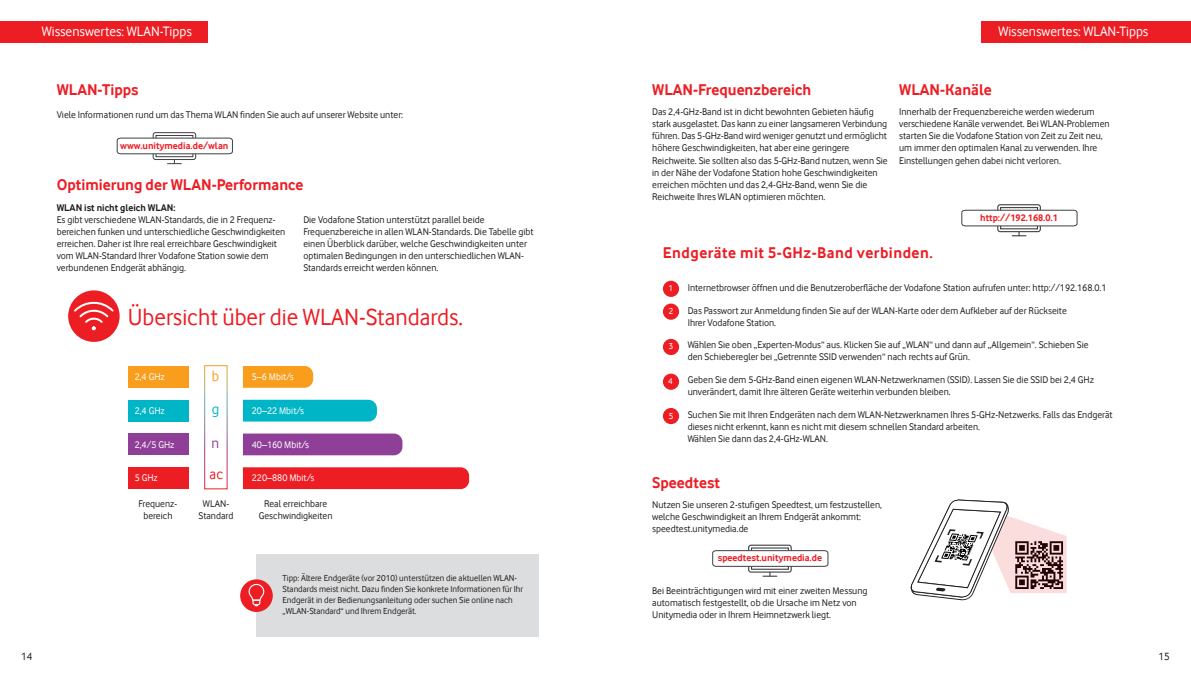
<style>
.page{position:relative;width:1191px;height:681px;background:#fff}
.page>*{position:absolute;margin:0;border:0;box-sizing:border-box;transform-origin:0 0}
.t1{font:24px "Vodafone Rg";color:#ed1d24}
.t2{font:700 16px "Vodafone Rg";color:#ed1d24}
.t3{font:700 16px "Vodafone Rg";letter-spacing:.03em;color:#ed1d24}
.t4{font:15px "Vodafone Rg";color:#ed1d24}
.t5{font:15px "Vodafone Rg";color:#f99d1c}
.t6{font:15px "Vodafone Rg";color:#00b5c6}
.t7{font:15px "Vodafone Rg";color:#903f98}
.t8{font:14px "Vodafone Rg";color:#fff}
.t9{font:11px "Vodafone Rg";color:#231f20}
.t10{font:10px/12px "Vodafone Rg";color:#231f20}
.t11{font:10px "Vodafone Rg";color:#fff}
.t12{font:700 10px "Vodafone Rg";color:#ed1d24}
.t13{font:700 10px "Vodafone Rg";color:#231f20}
.t14{font:9px/11px "Vodafone Rg";color:#231f20}
.t15{font:9px "Vodafone Rg";color:#fff}
</style>
<div class="page">
<div style="left:0;top:21px;width:207px;height:22px;background:#ed1d24"></div>
<div style="left:256px;top:554px;width:282px;height:82px;background:#dcddde"></div>
<div style="left:240px;top:579px;width:33px;height:32px;background:#ed1d24;border-radius:50%"></div>
<svg style="left:248px;top:583px;width:16px;height:23px"></svg>
<div style="left:153px;top:132px;width:43px;height:28px;border:1px solid #414042;border-radius:2px"></div>
<svg style="left:155px;top:135px;width:38px;height:2px"></svg>
<svg style="left:116px;top:137px;width:117px;height:27px"></svg>
<div style="left:204px;top:365px;width:24px;height:124px;border:1px solid #fff"></div>
<div style="left:243px;top:399px;width:134px;height:22px;background:#00b5c6"></div>
<div style="left:243px;top:433px;width:159px;height:22px;background:#903f98"></div>
<div style="left:243px;top:467px;width:226px;height:22px;background:#ed1d24"></div>
<svg style="left:243px;top:366px;width:70px;height:21px"></svg>
<div style="left:128px;top:366px;width:60px;height:21px;background:#f99d1c"></div>
<div style="left:128px;top:399px;width:60px;height:22px;background:#00b5c6"></div>
<div style="left:128px;top:433px;width:60px;height:22px;background:#903f98"></div>
<div style="left:128px;top:467px;width:60px;height:22px;background:#ed1d24"></div>
<div style="left:68px;top:290px;width:52px;height:52px;background:#ed1d24;border-radius:50%"></div>
<svg style="left:72px;top:300px;width:43px;height:31px"></svg>
<div style="left:981px;top:21px;width:210px;height:22px;background:#ed1d24"></div>
<div style="left:748px;top:544px;width:43px;height:28px;border:1px solid #414042;border-radius:2px"></div>
<svg style="left:751px;top:547px;width:38px;height:2px"></svg>
<svg style="left:712px;top:549px;width:117px;height:27px"></svg>
<svg style="left:910px;top:499px;width:156px;height:102px"></svg>
<div style="left:663px;top:280px;width:16px;height:17px;background:#ed1d24;border-radius:50%"></div>
<div style="left:663px;top:303px;width:16px;height:16px;background:#ed1d24;border-radius:50%"></div>
<div style="left:663px;top:339px;width:16px;height:16px;background:#ed1d24;border-radius:50%"></div>
<div style="left:663px;top:373px;width:16px;height:16px;background:#ed1d24;border-radius:50%"></div>
<div style="left:663px;top:408px;width:16px;height:16px;background:#ed1d24;border-radius:50%"></div>
<div style="left:997px;top:204px;width:43px;height:28px;border:1px solid #414042;border-radius:2px"></div>
<svg style="left:1000px;top:207px;width:38px;height:2px"></svg>
<svg style="left:961px;top:209px;width:117px;height:27px"></svg>
<h3 class="t8" style="left:42px;top:23px;width:152px">Wissenswertes: WLAN-Tipps</h3>
<h2 class="t2" style="left:57px;top:80px;width:83px">WLAN-Tipps</h2>
<p class="t10" style="left:57px;top:108px;width:348px">Viele Informationen rund um das Thema WLAN finden Sie auch auf unserer Website unter:</p>
<p class="t12" style="left:120px;top:139px;width:110px">www.unitymedia.de/wlan</p>
<h2 class="t2" style="left:57px;top:176px;width:248px">Optimierung der WLAN-Performance</h2>
<p class="t13" style="left:57px;top:202px;width:120px">WLAN ist nicht gleich WLAN:</p>
<p class="t10" style="left:57px;top:213px;width:230px">Es gibt verschiedene WLAN-Standards, die in 2 Frequenz&shy;bereichen funken und unterschiedliche Geschwindigkeiten erreichen. Daher ist Ihre real erreichbare Geschwindigkeit vom WLAN-Standard Ihrer Vodafone Station sowie dem verbundenen Endgerät abhängig.</p>
<p class="t10" style="left:303px;top:213px;width:232px">Die Vodafone Station unterstützt parallel beide Frequenzbereiche in allen WLAN-Standards. Die Tabelle gibt einen Überblick darüber, welche Geschwindigkeiten unter optimalen Bedingungen in den unterschiedlichen WLAN-Standards erreicht werden können.</p>
<h1 class="t1" style="left:128px;top:303px;width:337px">Übersicht über die WLAN-Standards.</h1>
<p class="t11" style="left:135px;top:371px;width:32px">2,4 GHz</p>
<p class="t11" style="left:135px;top:404px;width:32px">2,4 GHz</p>
<p class="t11" style="left:135px;top:438px;width:41px">2,4/5 GHz</p>
<p class="t11" style="left:135px;top:472px;width:25px">5 GHz</p>
<h3 class="t5" style="left:212px;top:367px;width:9px">b</h3>
<h3 class="t6" style="left:212px;top:400px;width:9px">g</h3>
<h3 class="t7" style="left:211px;top:434px;width:9px">n</h3>
<h3 class="t4" style="left:210px;top:465px;width:15px">ac</h3>
<p class="t10" style="left:138px;top:497px;width:40px;text-align:center">Frequenz&shy;bereich</p>
<p class="t10" style="left:199px;top:497px;width:36px;text-align:center">WLAN-<br>Standard</p>
<p class="t11" style="left:252px;top:371px;width:44px">5–6 Mbit/s</p>
<p class="t11" style="left:252px;top:404px;width:54px">20–22 Mbit/s</p>
<p class="t11" style="left:252px;top:438px;width:59px">40–160 Mbit/s</p>
<p class="t11" style="left:252px;top:472px;width:64px">220–880 Mbit/s</p>
<p class="t10" style="left:259px;top:497px;width:75px;text-align:center">Real erreichbare<br>Geschwindigkeiten</p>
<p class="t14" style="left:282px;top:572px;width:242px">Tipp: Ältere Endgeräte (vor 2010) unterstützen die aktuellen WLAN-Standards meist nicht. Dazu finden Sie konkrete Informationen für Ihr Endgerät in der Bedienungsanleitung oder suchen Sie online nach „WLAN-Standard“ und Ihrem Endgerät.</p>
<h3 class="t8" style="left:998px;top:23px;width:152px">Wissenswertes: WLAN-Tipps</h3>
<h2 class="t2" style="left:652px;top:80px;width:161px">WLAN-Frequenzbereich</h2>
<p class="t10" style="left:652px;top:106px;width:237px">Das 2,4-GHz-Band ist in dicht bewohnten Gebieten häufig stark ausgelastet. Das kann zu einer langsameren Verbindung führen. Das 5-GHz-Band wird weniger genutzt und ermöglicht höhere Geschwindigkeiten, hat aber eine geringere Reichweite. Sie sollten also das 5-GHz-Band nutzen, wenn Sie in der Nähe der Vodafone Station hohe Geschwindigkeiten erreichen möchten und das 2,4-GHz-Band, wenn Sie die Reichweite Ihres WLAN optimieren möchten.</p>
<h2 class="t2" style="left:899px;top:80px;width:94px">WLAN-Kanäle</h2>
<p class="t10" style="left:899px;top:106px;width:212px">Innerhalb der Frequenzbereiche werden wiederum verschiedene Kanäle verwendet. Bei WLAN-Problemen starten Sie die Vodafone Station von Zeit zu Zeit neu, um immer den optimalen Kanal zu verwenden. Ihre Einstellungen gehen dabei nicht verloren.</p>
<p class="t12" style="left:980px;top:211px;width:79px">http://192.168.0.1</p>
<h2 class="t3" style="left:663px;top:243px;width:271px">Endgeräte mit 5-GHz-Band verbinden.</h2>
<p class="t15" style="left:668px;top:283px;width:6px">1</p>
<p class="t15" style="left:668px;top:306px;width:6px">2</p>
<p class="t15" style="left:668px;top:341px;width:6px">3</p>
<p class="t15" style="left:668px;top:376px;width:6px">4</p>
<p class="t15" style="left:668px;top:410px;width:6px">5</p>
<p class="t10" style="left:687px;top:282px;width:420px">Internetbrowser öffnen und die Benutzeroberfläche der Vodafone Station aufrufen unter: http://192.168.0.1</p>
<p class="t10" style="left:687px;top:304px;width:381px">Das Passwort zur Anmeldung finden Sie auf der WLAN-Karte oder dem Aufkleber auf der Rückseite<br>Ihrer Vodafone Station.</p>
<p class="t10" style="left:687px;top:339px;width:402px">Wählen Sie oben „Experten-Modus“ aus. Klicken Sie auf „WLAN“ und dann auf „Allgemein“. Schieben Sie den Schieberegler bei „Getrennte SSID verwenden“ nach rechts auf Grün.</p>
<p class="t10" style="left:687px;top:373px;width:408px">Geben Sie dem 5-GHz-Band einen eigenen WLAN-Netzwerknamen (SSID). Lassen Sie die SSID bei 2,4 GHz unverändert, damit Ihre älteren Geräte weiterhin verbunden bleiben.</p>
<p class="t10" style="left:687px;top:408px;width:426px">Suchen Sie mit Ihren Endgeräten nach dem WLAN-Netzwerknamen Ihres 5-GHz-Netzwerks. Falls das Endgerät dieses nicht erkennt, kann es nicht mit diesem schnellen Standard arbeiten.<br>Wählen Sie dann das 2,4-GHz-WLAN.</p>
<h2 class="t2" style="left:652px;top:473px;width:69px">Speedtest</h2>
<p class="t10" style="left:652px;top:498px;width:231px">Nutzen Sie unseren 2-stufigen Speedtest, um festzustellen, welche Geschwindigkeit an Ihrem Endgerät ankommt: speedtest.unitymedia.de</p>
<p class="t12" style="left:717px;top:552px;width:106px">speedtest.unitymedia.de</p>
<p class="t10" style="left:652px;top:584px;width:217px">Bei Beeinträchtigungen wird mit einer zweiten Messung automatisch festgestellt, ob die Ursache im Netz von<br>Unitymedia oder in Ihrem Heimnetzwerk liegt.</p>
<p class="t9" style="left:21px;top:649px;width:13px">14</p>
<p class="t9" style="left:1158px;top:649px;width:13px">15</p>
</div>
